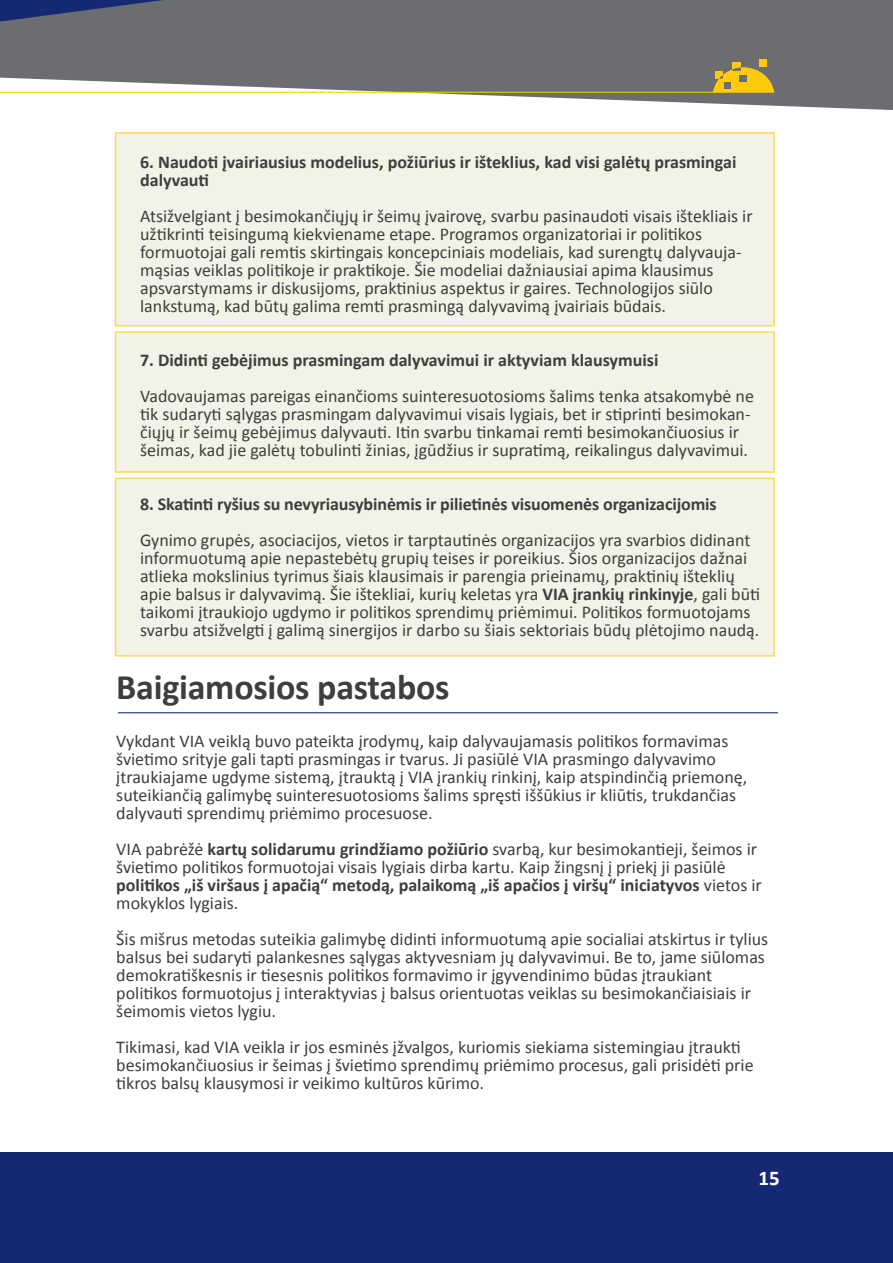
<style>
.page{position:relative;width:893px;height:1263px;background:#fff}
.page>*{position:absolute;margin:0;border:0;box-sizing:border-box;transform-origin:0 0}
.t1{font:700 36px "Calibri";letter-spacing:-.005em;color:#3e3e3f}
.t2{font:700 21px "Calibri";color:#fff}
.t3{font:18px/18px "Calibri";color:#3e3e3f}
.t4{font:700 18px/18px "Calibri";color:#3e3e3f}
.s1{font-weight:700}
</style>
<div class="page">
<div style="left:115px;top:331px;width:660px;height:142px;background:#f3f2e6"></div>
<div style="left:115px;top:478px;width:660px;height:178px;background:#f3f2e6"></div>
<div style="left:115px;top:132px;width:660px;height:194px;background:#f3f2e6"></div>
<hr style="left:118px;top:712px;width:660px;height:1px;background:#152874">
<svg style="left:0;top:0;width:893px;height:110px;background:#828385"></svg>
<svg style="left:0;top:0;width:163px;height:22px;background:#414b71"></svg>
<hr style="left:0;top:92px;width:774px;height:1px;background:#feca0a">
<div style="left:759px;top:59px;width:7px;height:8px;background:#feca0a"></div>
<div style="left:732px;top:62px;width:9px;height:9px;background:#feca0a"></div>
<svg style="left:713px;top:67px;width:61px;height:25px;background:#d2ae28"></svg>
<div style="left:0;top:1153px;width:893px;height:110px;background:#152874"></div>
<p class="t4" style="left:140px;top:152px;width:598px">6. Naudoti įvairiausius modelius, požiūrius ir išteklius, kad visi galėtų prasmingai dalyvauti</p>
<p class="t3" style="left:140px;top:206px;width:614px">Atsižvelgiant į besimokančiųjų ir šeimų įvairovę, svarbu pasinaudoti visais ištekliais ir užtikrinti teisingumą kiekviename etape. Programos organizatoriai ir politikos formuotojai gali remtis skirtingais koncepciniais modeliais, kad surengtų dalyvauja&shy;mąsias veiklas politikoje ir praktikoje. Šie modeliai dažniausiai apima klausimus apsvarstymams ir diskusijoms, praktinius aspektus ir gaires. Technologijos siūlo lankstumą, kad būtų galima remti prasmingą dalyvavimą įvairiais būdais.</p>
<p class="t4" style="left:140px;top:350px;width:520px">7. Didinti gebėjimus prasmingam dalyvavimui ir aktyviam klausymuisi</p>
<p class="t3" style="left:140px;top:386px;width:615px">Vadovaujamas pareigas einančioms suinteresuotosioms šalims tenka atsakomybė ne tik sudaryti sąlygas prasmingam dalyvavimui visais lygiais, bet ir stiprinti besimokan&shy;čiųjų ir šeimų gebėjimus dalyvauti. Itin svarbu tinkamai remti besimokančiuosius ir šeimas, kad jie galėtų tobulinti žinias, įgūdžius ir supratimą, reikalingus dalyvavimui.</p>
<p class="t4" style="left:140px;top:494px;width:578px">8. Skatinti ryšius su nevyriausybinėmis ir pilietinės visuomenės organizacijomis</p>
<p class="t3" style="left:140px;top:530px;width:621px">Gynimo grupės, asociacijos, vietos ir tarptautinės organizacijos yra svarbios didinant informuotumą apie nepastebėtų grupių teises ir poreikius. Šios organizacijos dažnai atlieka mokslinius tyrimus šiais klausimais ir parengia prieinamų, praktinių išteklių apie balsus ir dalyvavimą. Šie ištekliai, kurių keletas yra <span class="s1">VIA įrankių rinkinyje</span>, gali būti taikomi įtraukiojo ugdymo ir politikos sprendimų priėmimui. Politikos formuotojams svarbu atsižvelgti į galimą sinergijos ir darbo su šiais sektoriais būdų plėtojimo naudą.</p>
<h2 class="t1" style="left:116px;top:664px;width:335px">Baigiamosios pastabos</h2>
<p class="t3" style="left:116px;top:731px;width:632px">Vykdant VIA veiklą buvo pateikta įrodymų, kaip dalyvaujamasis politikos formavimas švietimo srityje gali tapti prasmingas ir tvarus. Ji pasiūlė VIA prasmingo dalyvavimo įtraukiajame ugdyme sistemą, įtrauktą į VIA įrankių rinkinį, kaip atspindinčią priemonę, suteikiančią galimybę suinteresuotosioms šalims spręsti iššūkius ir kliūtis, trukdančias dalyvauti sprendimų priėmimo procesuose.</p>
<p class="t3" style="left:116px;top:839px;width:647px">VIA pabrėžė <span class="s1">kartų solidarumu grindžiamo požiūrio</span> svarbą, kur besimokantieji, šeimos ir švietimo politikos formuotojai visais lygiais dirba kartu. Kaip žingsnį į priekį ji pasiūlė <span class="s1">politikos „iš viršaus į apačią“ metodą, palaikomą „iš apačios į viršų“ iniciatyvos</span> vietos ir mokyklos lygiais.</p>
<p class="t3" style="left:116px;top:929px;width:653px">Šis mišrus metodas suteikia galimybę didinti informuotumą apie socialiai atskirtus ir tylius balsus bei sudaryti palankesnes sąlygas aktyvesniam jų dalyvavimui. Be to, jame siūlomas demokratiškesnis ir tiesesnis politikos formavimo ir įgyvendinimo būdas įtraukiant politikos formuotojus į interaktyvias į balsus orientuotas veiklas su besimokančiaisiais ir šeimomis vietos lygiu.</p>
<p class="t3" style="left:116px;top:1037px;width:639px">Tikimasi, kad VIA veikla ir jos esminės įžvalgos, kuriomis siekiama sistemingiau įtraukti besimokančiuosius ir šeimas į švietimo sprendimų priėmimo procesus, gali prisidėti prie tikros balsų klausymosi ir veikimo kultūros kūrimo.</p>
<p class="t2" style="left:759px;top:1165px;width:23px">15</p>
</div>
